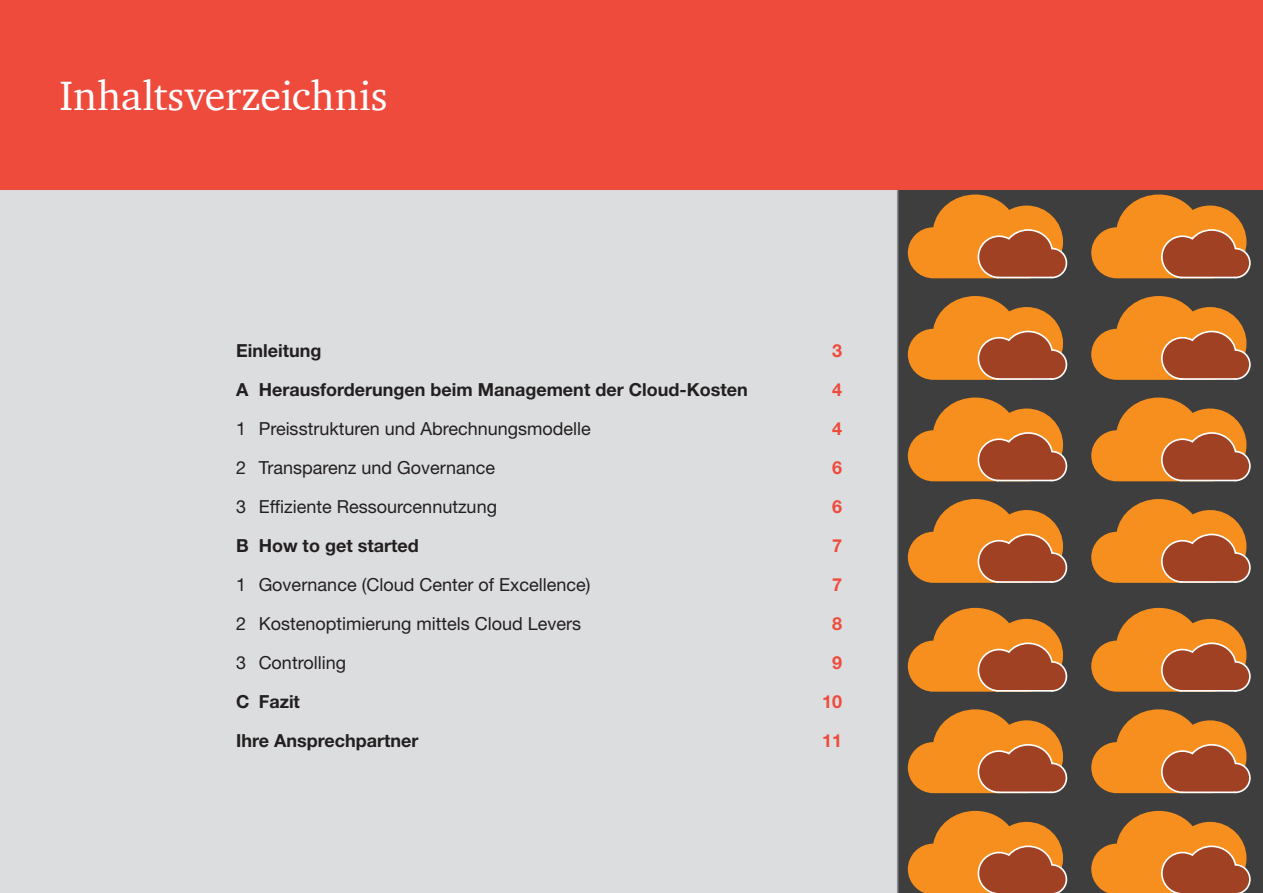
<style>
.page{position:relative;width:1263px;height:893px;background:#fff}
.page>*{position:absolute;margin:0;border:0;box-sizing:border-box;transform-origin:0 0}
.t1{font:42px "ITC Charter Com";color:#fff}
.t2{font:18px "Helvetica Neue LT";color:#231f20}
.t3{font:700 18px "Helvetica Neue LT";color:#231f20}
.t4{font:700 18px "Helvetica Neue LT";color:#ef4b3d}
</style>
<div class="page">
<div style="left:0;top:148px;width:1263px;height:745px;background:#dcdddf"></div>
<svg style="left:897px;top:189px;width:366px;height:704px;background:#996132"></svg>
<div style="left:0;top:0;width:1263px;height:189px;background:#ef4b3d"></div>
<h1 class="t1" style="left:60px;top:70px;width:330px">Inhaltsverzeichnis</h1>
<p class="t3" style="left:236px;top:339px;width:87px">Einleitung</p>
<p class="t4" style="left:832px;top:339px;width:12px">3</p>
<p class="t3" style="left:236px;top:378px;width:513px">A Herausforderungen beim Management der Cloud-Kosten</p>
<p class="t4" style="left:832px;top:378px;width:12px">4</p>
<p class="t2" style="left:236px;top:418px;width:356px">1 Preisstrukturen und Abrechnungsmodelle</p>
<p class="t4" style="left:832px;top:417px;width:12px">4</p>
<p class="t2" style="left:236px;top:457px;width:260px">2 Transparenz und Governance</p>
<p class="t4" style="left:832px;top:456px;width:12px">6</p>
<p class="t2" style="left:236px;top:496px;width:262px">3 Effiziente Ressourcennutzung</p>
<p class="t4" style="left:832px;top:495px;width:12px">6</p>
<p class="t3" style="left:236px;top:534px;width:184px">B How to get started</p>
<p class="t4" style="left:832px;top:534px;width:12px">7</p>
<p class="t2" style="left:236px;top:574px;width:356px">1 Governance (Cloud Center of Excellence)</p>
<p class="t4" style="left:832px;top:573px;width:12px">7</p>
<p class="t2" style="left:236px;top:613px;width:346px">2 Kostenoptimierung mittels Cloud Levers</p>
<p class="t4" style="left:832px;top:612px;width:12px">8</p>
<p class="t2" style="left:236px;top:652px;width:111px">3 Controlling</p>
<p class="t4" style="left:832px;top:651px;width:12px">9</p>
<p class="t3" style="left:236px;top:690px;width:65px">C Fazit</p>
<p class="t4" style="left:822px;top:690px;width:22px">10</p>
<p class="t3" style="left:236px;top:729px;width:184px">Ihre Ansprechpartner</p>
<p class="t4" style="left:822px;top:729px;width:22px">11</p>
</div>
